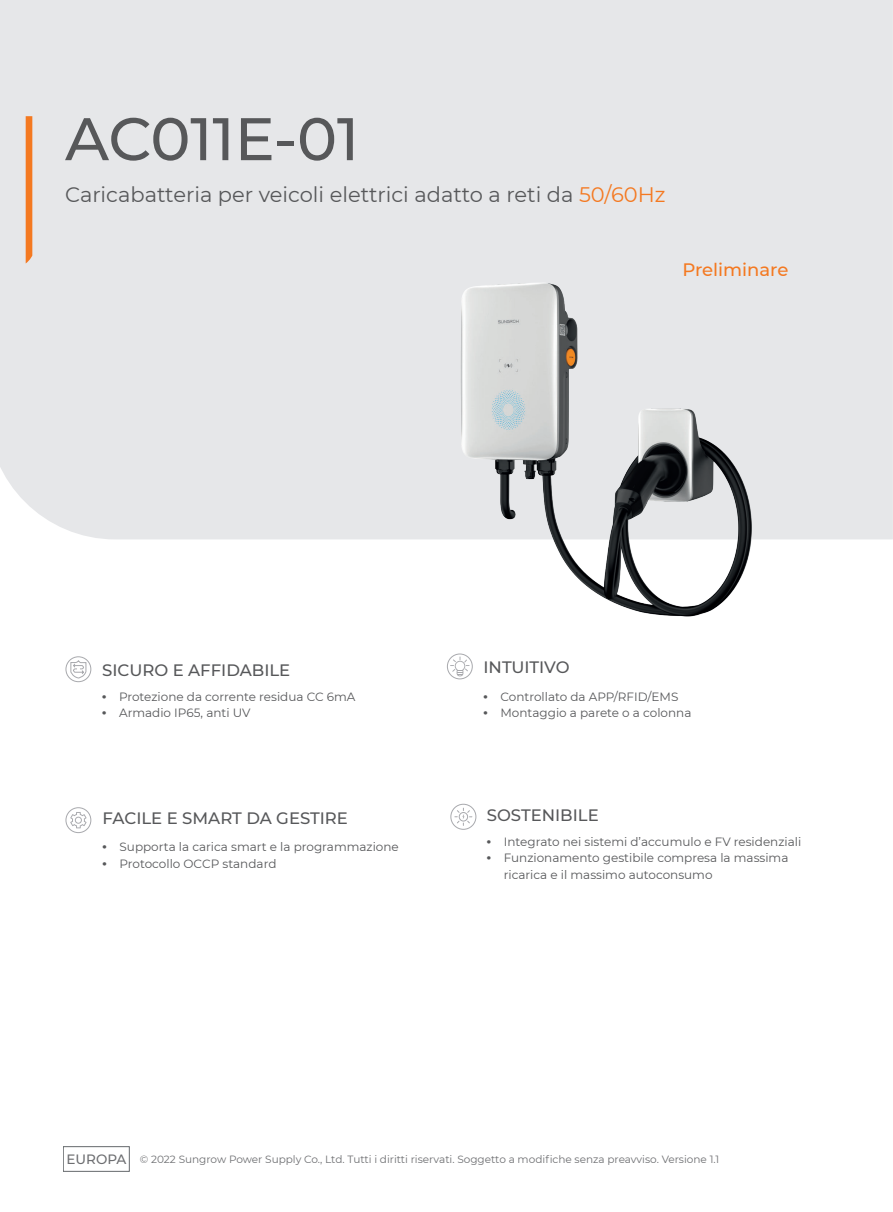
<style>
.page{position:relative;width:893px;height:1212px;background:#fff}
.page>*{position:absolute;margin:0;border:0;box-sizing:border-box;transform-origin:0 0}
.t1{font:500 60px "Montserrat";letter-spacing:-.005em;color:#57585a}
.t2{font:21px "Montserrat";color:#57585a}
.t3{font:500 18px "Montserrat";color:#f47921}
.t4{font:500 16.5px "Montserrat";color:#57585a}
.t5{font:12px/16.5px "Montserrat";color:#57585a}
.t6{font:10.5px "Montserrat";color:#6d6e71}
.s1{color:#f47921}
.s2{font-family:"Arial";font-weight:700}
.s3{font-weight:500;font-size:13.5px}
</style>
<div class="page">
<div style="left:63px;top:1146px;width:66px;height:25px;border:1px solid #65696c"></div>
<svg style="left:26px;top:116px;width:6px;height:147px"></svg>
<img style="left:435px;top:246px;width:323px;height:371px">
<svg style="left:454px;top:807px;width:19px;height:19px"></svg>
<div style="left:450px;top:804px;width:26px;height:26px;border:1px solid #a8a9ad;border-radius:50%"></div>
<div style="left:447px;top:654px;width:26px;height:25px;border:1px solid #a8a9ad;border-radius:50%"></div>
<svg style="left:450px;top:656px;width:20px;height:20px"></svg>
<div style="left:66px;top:656px;width:25px;height:26px;border:1px solid #a8a9ad;border-radius:50%"></div>
<svg style="left:70px;top:660px;width:17px;height:19px"></svg>
<div style="left:66px;top:807px;width:25px;height:26px;border:1px solid #a8a9ad;border-radius:50%"></div>
<svg style="left:70px;top:812px;width:17px;height:16px"></svg>
<h1 class="t1" style="left:65px;top:115px;width:296px">AC011E-01</h1>
<h2 class="t2" style="left:65px;top:185px;width:602px">Caricabatteria per veicoli elettrici adatto a reti da <span class="s1">50/60Hz</span></h2>
<h3 class="t3" style="left:682px;top:262px;width:108px">Preliminare</h3>
<h3 class="t4" style="left:102px;top:664px;width:190px">SICURO E AFFIDABILE</h3>
<h3 class="t4" style="left:483px;top:661px;width:88px">INTUITIVO</h3>
<p class="t5" style="left:102px;top:688px;width:255px"><span class="s2">•</span> Protezione da corrente residua CC 6mA</p>
<p class="t5" style="left:102px;top:705px;width:150px"><span class="s2">•</span> Armadio IP65, anti UV</p>
<p class="t5" style="left:483px;top:688px;width:196px"><span class="s2">•</span> Controllato da APP/RFID/EMS</p>
<p class="t5" style="left:483px;top:705px;width:209px"><span class="s2">•</span> Montaggio a parete o a colonna</p>
<h3 class="t4" style="left:103px;top:811px;width:247px">FACILE E SMART DA GESTIRE</h3>
<h3 class="t4" style="left:487px;top:809px;width:113px">SOSTENIBILE</h3>
<p class="t5" style="left:103px;top:839px;width:298px"><span class="s2">•</span> Supporta la carica smart e la programmazione</p>
<p class="t5" style="left:103px;top:856px;width:175px"><span class="s2">•</span> Protocollo OCCP standard</p>
<p class="t5" style="left:487px;top:833px;width:316px"><span class="s2">•</span> Integrato nei sistemi d’accumulo e FV residenziali</p>
<p class="t5" style="left:504px;top:850px;width:286px;text-indent:-17px"><span class="s2">•</span> Funzionamento gestibile compresa la massima ricarica e il massimo autoconsumo</p>
<p class="t6" style="left:67px;top:1152px;width:654px"><span class="s3">EUROPA</span> © 2022 Sungrow Power Supply Co., Ltd. Tutti i diritti riservati. Soggetto a modifiche senza preavviso. Versione 1.1</p>
</div>
